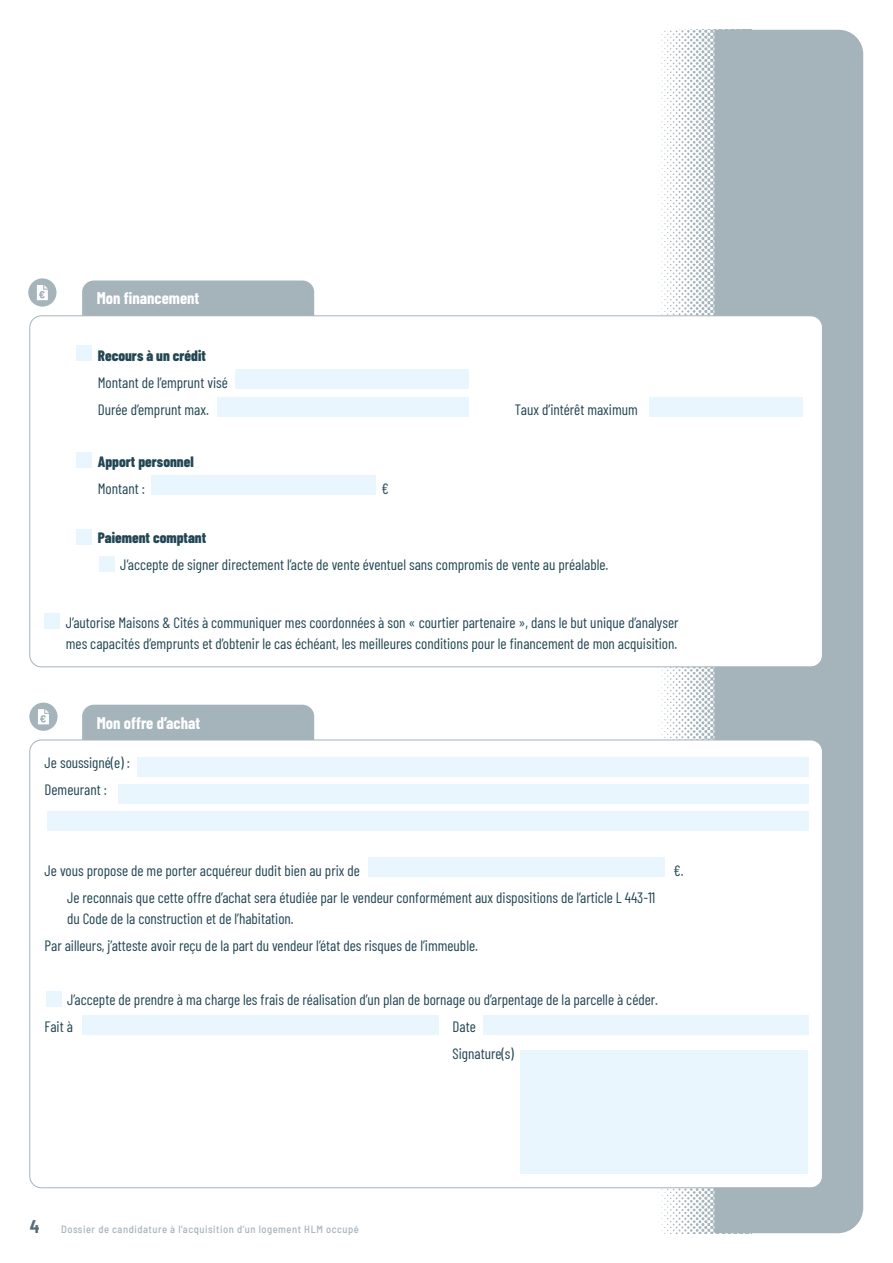
<style>
.page{position:relative;width:893px;height:1263px;background:#fff}
.page>*{position:absolute;margin:0;border:0;box-sizing:border-box;transform-origin:0 0}
.t1{font:700 16.5px "Barlow Condensed";color:#fff}
.t2{font:15px/27px "Barlow Condensed";color:#224653}
.t3{font:800 15px "Barlow Condensed";color:#224653}
.t4{font:500 semi-condensed 10.5px "Barlow";letter-spacing:.05em;color:#a5b3bb}
.s1{font-weight:700;font-size:18px;color:#556d78}
</style>
<div class="page">
<div style="left:752px;top:30px;width:111px;height:1203px;background:#a5b3bb"></div>
<img style="left:654px;top:30px;width:98px;height:1203px">
<div style="left:82px;top:280px;width:232px;height:54px;background:#a5b3bb;border-radius:12px"></div>
<div style="left:30px;top:316px;width:792px;height:351px;background:#fff;border-radius:12px"></div>
<div style="left:82px;top:705px;width:232px;height:53px;background:#a5b3bb;border-radius:12px"></div>
<div style="left:30px;top:740px;width:792px;height:448px;background:#fff;border-radius:12px"></div>
<div style="left:28px;top:278px;width:28px;height:29px;background:#a5b3bb;border-radius:50%"></div>
<svg style="left:37px;top:285px;width:11px;height:15px"></svg>
<div style="left:235px;top:369px;width:234px;height:19px;background:#eaf6fe"></div>
<div style="left:218px;top:397px;width:251px;height:19px;background:#eaf6fe"></div>
<div style="left:650px;top:397px;width:153px;height:19px;background:#eaf6fe"></div>
<div style="left:151px;top:476px;width:225px;height:19px;background:#eaf6fe"></div>
<div style="left:76px;top:345px;width:15px;height:15px;background:#eaf6fe"></div>
<div style="left:76px;top:452px;width:15px;height:15px;background:#eaf6fe"></div>
<div style="left:76px;top:529px;width:15px;height:15px;background:#eaf6fe"></div>
<div style="left:99px;top:556px;width:16px;height:16px;background:#eaf6fe"></div>
<div style="left:44px;top:613px;width:16px;height:16px;background:#eaf6fe"></div>
<div style="left:29px;top:702px;width:29px;height:29px;background:#a5b3bb;border-radius:50%"></div>
<svg style="left:38px;top:709px;width:11px;height:15px"></svg>
<div style="left:137px;top:758px;width:671px;height:19px;background:#eaf6fe"></div>
<div style="left:118px;top:784px;width:690px;height:19px;background:#eaf6fe"></div>
<div style="left:47px;top:811px;width:761px;height:19px;background:#eaf6fe"></div>
<div style="left:83px;top:1016px;width:356px;height:19px;background:#eaf6fe"></div>
<div style="left:483px;top:1016px;width:325px;height:19px;background:#eaf6fe"></div>
<div style="left:520px;top:1050px;width:288px;height:124px;background:#eaf6fe"></div>
<div style="left:368px;top:858px;width:296px;height:19px;background:#eaf6fe"></div>
<div style="left:47px;top:991px;width:15px;height:15px;background:#eaf6fe"></div>
<p class="t1" style="left:97px;top:287px;width:104px">Mon financement</p>
<p class="t3" style="left:98px;top:345px;width:110px">Recours à un crédit</p>
<p class="t2" style="left:98px;top:368px;width:132px">Montant de l’emprunt visé<br>Durée d’emprunt max.</p>
<p class="t2" style="left:515px;top:395px;width:124px">Taux d’intérêt maximum</p>
<p class="t3" style="left:98px;top:451px;width:97px">Apport personnel</p>
<p class="t2" style="left:98px;top:474px;width:49px">Montant :</p>
<p class="t2" style="left:382px;top:474px;width:9px">€</p>
<p class="t3" style="left:98px;top:527px;width:110px">Paiement comptant</p>
<p class="t2" style="left:120px;top:550px;width:489px">J’accepte de signer directement l’acte de vente éventuel sans compromis de vente au préalable.</p>
<p class="t2" style="left:66px;top:611px;width:614px;line-height:21px">J’autorise Maisons &amp; Cités à communiquer mes coordonnées à son « courtier partenaire », dans le but unique d’analyser mes capacités d’emprunts et d’obtenir le cas échéant, les meilleures conditions pour le financement de mon acquisition.</p>
<p class="t1" style="left:97px;top:711px;width:105px">Mon offre d’achat</p>
<p class="t2" style="left:45px;top:748px;width:87px">Je soussigné(e) :<br>Demeurant :</p>
<p class="t2" style="left:45px;top:856px;width:317px">Je vous propose de me porter acquéreur dudit bien au prix de</p>
<p class="t2" style="left:673px;top:856px;width:12px">€.</p>
<p class="t2" style="left:67px;top:886px;width:590px;line-height:21px">Je reconnais que cette offre d’achat sera étudiée par le vendeur conformément aux dispositions de l’article L 443-11 du Code de la construction et de l’habitation.</p>
<p class="t2" style="left:45px;top:931px;width:435px">Par ailleurs, j’atteste avoir reçu de la part du vendeur l’état des risques de l’immeuble.</p>
<p class="t2" style="left:45px;top:985px;width:615px;text-indent:22px">J’accepte de prendre à ma charge les frais de réalisation d’un plan de bornage ou d’arpentage de la parcelle à céder.<br>Fait à</p>
<p class="t2" style="left:453px;top:1012px;width:63px">Date<br>Signature(s)</p>
<p class="t4" style="left:30px;top:1221px;width:331px"><span class="s1">4</span> Dossier de candidature à l’acquisition d’un logement HLM occupé</p>
</div>
